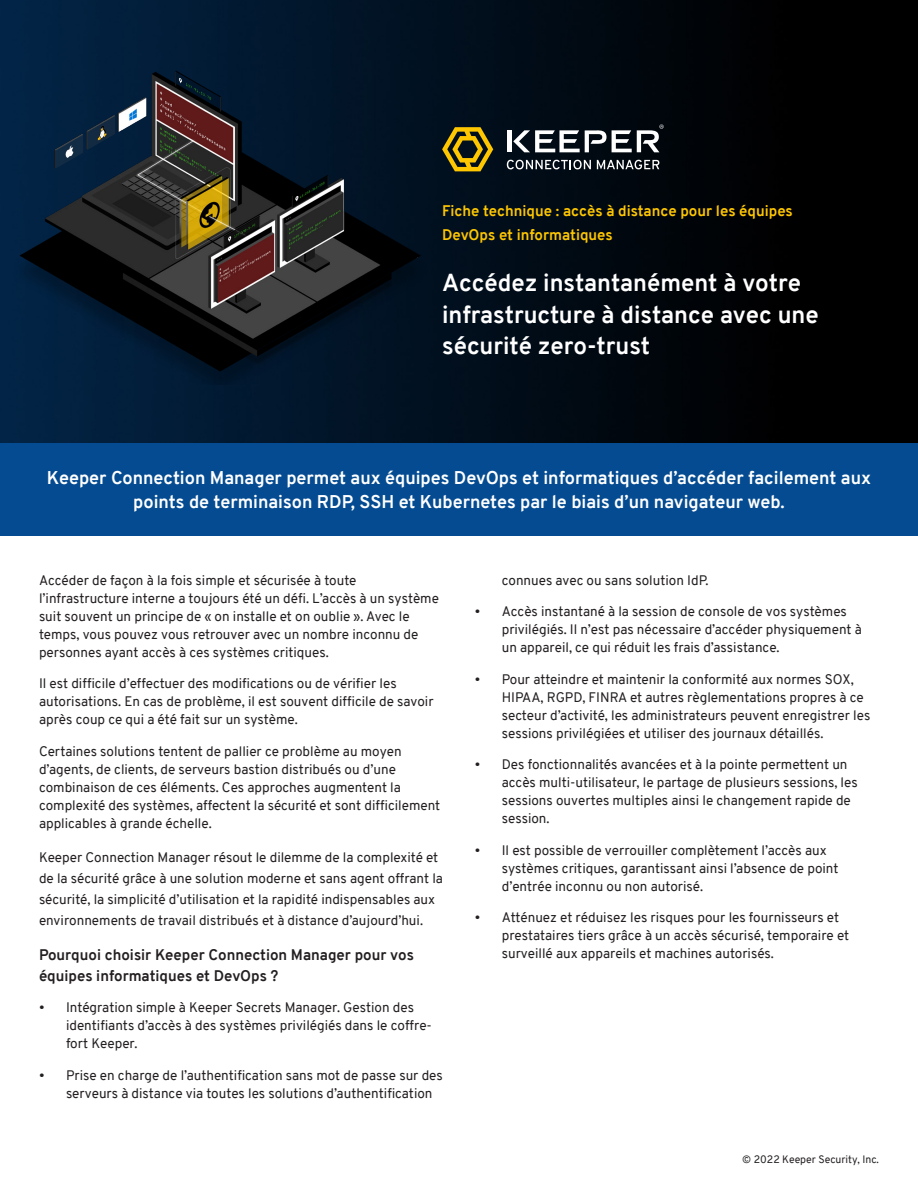
<style>
.page{position:relative;width:918px;height:1188px;background:#fff}
.page>*{position:absolute;margin:0;border:0;box-sizing:border-box;transform-origin:0 0}
.t1{font:700 24px/31.5px "Overpass";color:#fff}
.Subhead{font:700 18px/24px "Overpass";color:#fff;text-align:center}
.Body{font:700 15px/21px "Overpass";color:#231f20}
.t2{font:700 15px/24px "Overpass";color:#ffc700}
.Body-2{font:13.5px/18px "Overpass";color:#231f20}
.t3{font:10.5px "Overpass";color:#231f20}
</style>
<div class="page">
<img style="left:0;top:0;width:918px;height:443px">
<div style="left:0;top:443px;width:918px;height:93px;background:#054b91"></div>
<img style="left:8px;top:68px;width:425px;height:316px">
<svg style="left:442px;top:127px;width:51px;height:44px;background:#706010"></svg>
<div style="left:507px;top:130px;width:5px;height:22px;background:#fff"></div>
<svg style="left:513px;top:124px;width:151px;height:28px"></svg>
<svg style="left:507px;top:160px;width:84px;height:9px"></svg>
<svg style="left:597px;top:160px;width:62px;height:9px"></svg>
<p class="t2" style="left:442px;top:198px;width:352px">Fiche technique : accès à distance pour les équipes<br>DevOps et informatiques</p>
<p class="t1" style="left:442px;top:267px;width:378px">Accédez instantanément à votre infrastructure à distance avec une sécurité zero-trust</p>
<p class="Subhead" style="left:47px;top:466px;width:826px">Keeper Connection Manager permet aux équipes DevOps et informatiques d’accéder facilement aux points de terminaison RDP, SSH et Kubernetes par le biais d’un navigateur web.</p>
<p class="Body-2" style="left:39px;top:571px;width:401px">Accéder de façon à la fois simple et sécurisée à toute l’infrastructure interne a toujours été un défi. L’accès à un système suit souvent un principe de « on installe et on oublie ». Avec le temps, vous pouvez vous retrouver avec un nombre inconnu de personnes ayant accès à ces systèmes critiques.</p>
<p class="Body-2" style="left:39px;top:675px;width:396px">Il est difficile d’effectuer des modifications ou de vérifier les autorisations. En cas de problème, il est souvent difficile de savoir après coup ce qui a été fait sur un système.</p>
<p class="Body-2" style="left:39px;top:742px;width:403px">Certaines solutions tentent de pallier ce problème au moyen d’agents, de clients, de serveurs bastion distribués ou d’une combinaison de ces éléments. Ces approches augmentent la complexité des systèmes, affectent la sécurité et sont difficilement applicables à grande échelle.</p>
<p class="Body-2" style="left:39px;top:847px;width:406px;line-height:21px">Keeper Connection Manager résout le dilemme de la complexité et de la sécurité grâce à une solution moderne et sans agent offrant la sécurité, la simplicité d’utilisation et la rapidité indispensables aux environnements de travail distribués et à distance d’aujourd’hui.</p>
<p class="Body" style="left:39px;top:944px;width:377px">Pourquoi choisir Keeper Connection Manager pour vos équipes informatiques et DevOps ?</p>
<p class="Body-2" style="left:66px;top:999px;width:368px;text-indent:-27px">• Intégration simple à Keeper Secrets Manager. Gestion des identifiants d’accès à des systèmes privilégiés dans le coffre&shy;fort Keeper.</p>
<p class="Body-2" style="left:66px;top:1066px;width:378px;text-indent:-27px">• Prise en charge de l’authentification sans mot de passe sur des serveurs à distance via toutes les solutions d’authentification</p>
<p class="Body-2" style="left:502px;top:571px;width:208px">connues avec ou sans solution IdP.</p>
<p class="Body-2" style="left:502px;top:603px;width:362px;text-indent:-27px">• Accès instantané à la session de console de vos systèmes privilégiés. Il n’est pas nécessaire d’accéder physiquement à un appareil, ce qui réduit les frais d’assistance.</p>
<p class="Body-2" style="left:502px;top:670px;width:370px;text-indent:-27px">• Pour atteindre et maintenir la conformité aux normes SOX, HIPAA, RGPD, FINRA et autres règlementations propres à ce secteur d’activité, les administrateurs peuvent enregistrer les sessions privilégiées et utiliser des journaux détaillés.</p>
<p class="Body-2" style="left:502px;top:756px;width:357px;text-indent:-27px">• Des fonctionnalités avancées et à la pointe permettent un accès multi-utilisateur, le partage de plusieurs sessions, les sessions ouvertes multiples ainsi le changement rapide de session.</p>
<p class="Body-2" style="left:502px;top:841px;width:338px;text-indent:-27px">• Il est possible de verrouiller complètement l’accès aux systèmes critiques, garantissant ainsi l’absence de point d’entrée inconnu ou non autorisé.</p>
<p class="Body-2" style="left:502px;top:909px;width:349px;text-indent:-27px">• Atténuez et réduisez les risques pour les fournisseurs et prestataires tiers grâce à un accès sécurisé, temporaire et surveillé aux appareils et machines autorisés.</p>
<p class="t3" style="left:742px;top:1152px;width:138px">© 2022 Keeper Security, Inc.</p>
</div>
